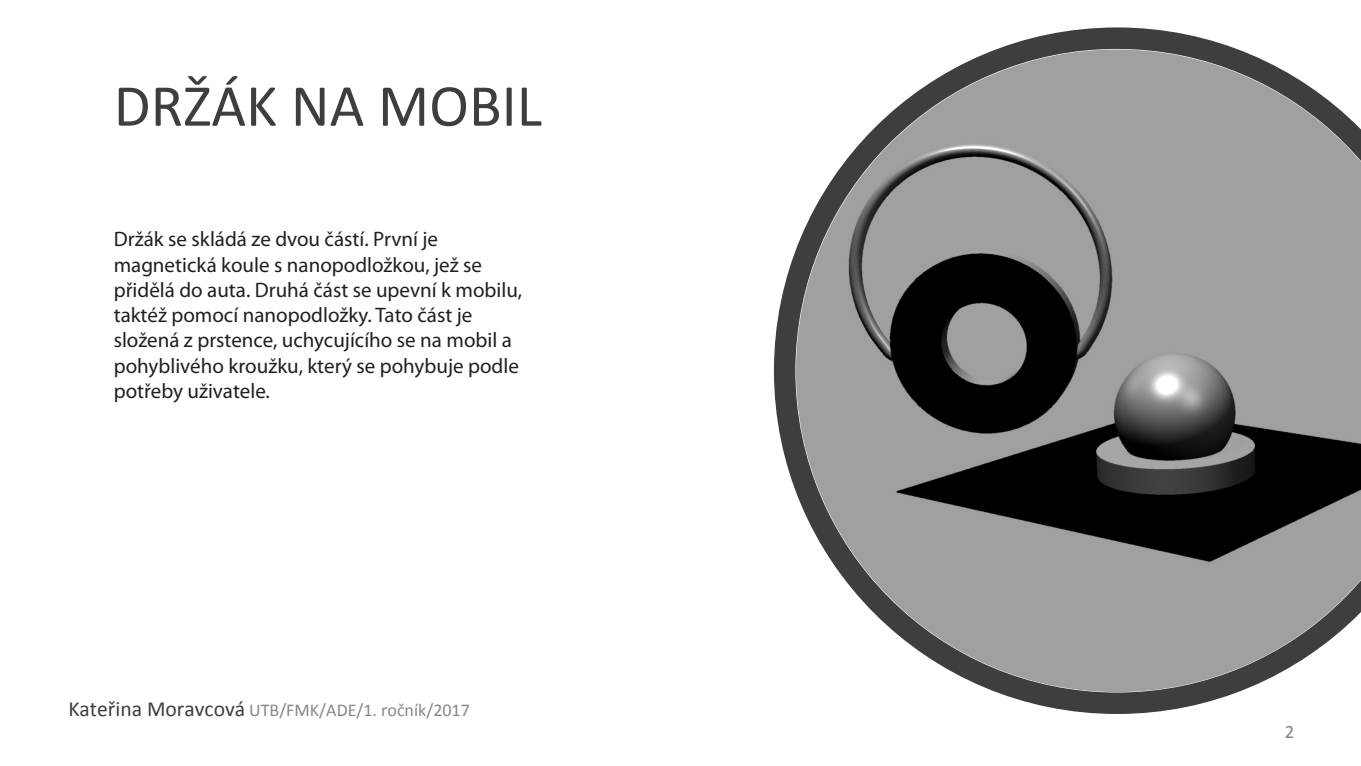
<style>
.page{position:relative;width:1361px;height:766px;background:#fff}
.page>*{position:absolute;margin:0;border:0;box-sizing:border-box;transform-origin:0 0}
.t1{font:60px "Calibri";color:#3e3e3f}
.t2{font:21px/25.2px "Myriad Pro";color:#231f20}
.t3{font:18.99px "Calibri";color:#84858a}
.t4{font:18px "Calibri";color:#85878c}
.s1{font-size:21.6px;color:#3e3e3f}
</style>
<div class="page">
<svg style="left:774px;top:27px;width:586px;height:686px;fill:#a0a0a0"></svg>
<hr style="left:1360px;top:0;width:1px;height:765px;background:#5a5c5f">
<h1 class="t1" style="left:114px;top:68px;width:430px">DRŽÁK NA MOBIL</h1>
<p class="t2" style="left:114px;top:226px;width:410px">Držák se skládá ze dvou částí. První je magnetická koule s nanopodložkou, jež se přidělá do auta. Druhá část se upevní k mobilu, taktéž pomocí nanopodložky. Tato část je složená z prstence, uchycujícího se na mobil a pohyblivého kroužku, který se pohybuje podle potřeby uživatele.</p>
<p class="t4" style="left:68px;top:698px;width:403px"><span class="s1">Kateřina Moravcová</span> UTB/FMK/ADE/1. ročník/2017</p>
<p class="t3" style="left:1285px;top:719px;width:11px">2</p>
</div>
